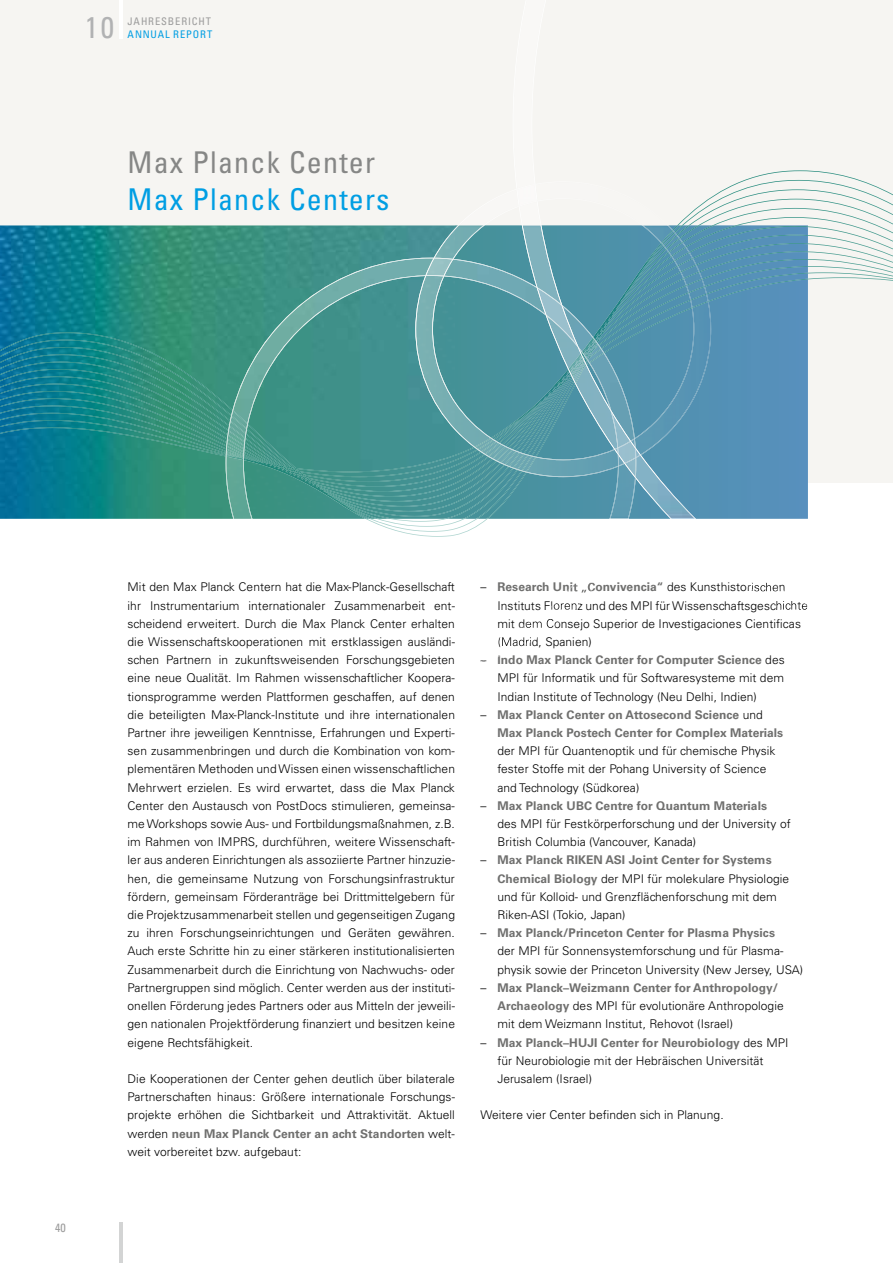
<style>
.page{position:relative;width:893px;height:1263px;background:#fff}
.page>*{position:absolute;margin:0;border:0;box-sizing:border-box;transform-origin:0 0}
.t1{font:condensed 30px "Univers LT";letter-spacing:.04em;color:#009ee3}
.t2{font:condensed 30px "Univers LT";letter-spacing:.04em;color:#868786}
.t3{font:condensed 30px "Univers LT";color:#b1b2b3}
.t4{font:300 12px/18.1px "Univers LT";letter-spacing:.005em;color:#000}
.t5{font:700 12px/18.1px "Univers LT";letter-spacing:.005em;color:#6f6f6e}
.t6{font:condensed 12px "Univers LT";color:#9c9c9c}
.t7{font:condensed 10.5px "Univers LT";letter-spacing:.08em;color:#9c9c9c}
.t8{font:condensed 10.5px "Univers LT";letter-spacing:.085em;color:#009ee3}
.s1{font-weight:700;color:#6f6f6e}
.s2{font-weight:300;color:#000}
</style>
<div class="page">
<div style="left:0;top:0;width:893px;height:482px;background:#f6f5f2"></div>
<hr style="left:119px;top:0;width:3px;height:38px;background:#fff">
<hr style="left:119px;top:1222px;width:3px;height:41px;background:#d3d4d4">
<svg style="left:0;top:225px;width:808px;height:294px;background:#5591b5"></svg>
<img style="left:455px;top:477px;width:8px;height:39px">
<img style="left:463px;top:477px;width:13px;height:42px">
<img style="left:476px;top:477px;width:11px;height:42px">
<img style="left:487px;top:477px;width:39px;height:42px">
<div style="left:711px;top:281px;width:97px;height:75px;background:#5690b9"></div>
<img style="left:640px;top:455px;width:56px;height:64px">
<svg style="left:745px;top:583px;width:63px;height:27px"></svg>
<img style="left:635px;top:477px;width:36px;height:42px">
<img style="left:619px;top:478px;width:16px;height:41px">
<img style="left:536px;top:287px;width:100px;height:191px">
<svg style="left:455px;top:519px;width:140px;height:143px"></svg>
<img style="left:609px;top:467px;width:10px;height:52px">
<img style="left:641px;top:281px;width:70px;height:174px">
<img style="left:694px;top:281px;width:15px;height:21px">
<img style="left:455px;top:281px;width:163px;height:196px">
<img style="left:474px;top:460px;width:53px;height:12px">
<img style="left:635px;top:281px;width:59px;height:158px">
<img style="left:661px;top:281px;width:31px;height:27px">
<svg style="left:615px;top:170px;width:278px;height:111px"></svg>
<img style="left:455px;top:225px;width:160px;height:235px">
<img style="left:490px;top:438px;width:46px;height:19px">
<svg style="left:614px;top:438px;width:27px;height:29px"></svg>
<img style="left:0;top:226px;width:455px;height:106px">
<img style="left:0;top:456px;width:226px;height:63px">
<img style="left:0;top:332px;width:226px;height:124px">
<img style="left:252px;top:430px;width:203px;height:89px">
<img style="left:234px;top:459px;width:18px;height:60px">
<img style="left:234px;top:456px;width:9px;height:4px">
<img style="left:226px;top:258px;width:208px;height:198px">
<img style="left:226px;top:410px;width:8px;height:109px">
<img style="left:243px;top:275px;width:182px;height:184px">
<img style="left:366px;top:519px;width:89px;height:18px">
<img style="left:243px;top:460px;width:9px;height:59px">
<img style="left:243px;top:423px;width:5px;height:37px">
<img style="left:415px;top:228px;width:40px;height:202px">
<img style="left:425px;top:258px;width:7px;height:18px">
<img style="left:432px;top:255px;width:23px;height:148px">
<img style="left:443px;top:259px;width:11px;height:17px">
<h1 class="t3" style="left:85px;top:8px;width:31px">10</h1>
<p class="t7" style="left:128px;top:15px;width:85px">JAHRESBERICHT</p>
<p class="t8" style="left:128px;top:28px;width:86px">ANNUAL REPORT</p>
<h1 class="t2" style="left:128px;top:143px;width:249px">Max Planck Center</h1>
<h1 class="t1" style="left:128px;top:181px;width:264px">Max Planck Centers</h1>
<p class="t6" style="left:55px;top:1220px;width:12px">40</p>
<p class="t4" style="left:128px;top:578px;width:329px;text-align:justify">Mit den Max Planck Centern hat die Max-Planck-Gesellschaft ihr Instrumentarium internationaler Zusammenarbeit ent&shy;scheidend erweitert. Durch die Max Planck Center erhalten die Wissenschaftskooperationen mit erstklassigen ausländi&shy;schen Partnern in zukunftsweisenden Forschungsgebieten eine neue Qualität. Im Rahmen wissenschaftlicher Koopera&shy;tionsprogramme werden Plattformen geschaffen, auf denen die beteiligten Max-Planck-Institute und ihre internationalen Partner ihre jeweiligen Kenntnisse, Erfahrungen und Experti&shy;sen zusammenbringen und durch die Kombination von kom&shy;plementären Methoden und Wissen einen wissenschaftlichen Mehrwert erzielen. Es wird erwartet, dass die Max Planck Center den Austausch von PostDocs stimulieren, gemeinsa&shy;me Workshops sowie Aus- und Fortbildungsmaßnahmen, z.B. im Rahmen von IMPRS, durchführen, weitere Wissenschaft&shy;ler aus anderen Einrichtungen als assoziierte Partner hinzuzie&shy;hen, die gemeinsame Nutzung von Forschungsinfrastruktur fördern, gemeinsam Förderanträge bei Drittmittelgebern für die Projektzusammenarbeit stellen und gegenseitigen Zugang zu ihren Forschungseinrichtungen und Geräten gewähren.<br>Auch erste Schritte hin zu einer stärkeren institutionalisierten Zusammenarbeit durch die Einrichtung von Nachwuchs- oder Partnergruppen sind möglich. Center werden aus der instituti&shy;onellen Förderung jedes Partners oder aus Mitteln der jeweili&shy;gen nationalen Projektförderung finanziert und besitzen keine eigene Rechtsfähigkeit.</p>
<p class="t4" style="left:128px;top:1069px;width:329px;text-align:justify">Die Kooperationen der Center gehen deutlich über bilaterale Partnerschaften hinaus: Größere internationale Forschungs&shy;projekte erhöhen die Sichtbarkeit und Attraktivität. Aktuell werden <span class="s1">neun Max Planck Center an acht Standorten</span> welt&shy;weit vorbereitet bzw. aufgebaut:</p>
<p class="t4" style="left:497px;top:578px;width:312px;text-indent:-17px">– <span class="s1">Research Unit „Convivencia“</span> des Kunsthistorischen Instituts Florenz und des MPI für Wissenschaftsgeschichte mit dem Consejo Superior de Investigaciones Cientificas (Madrid, Spanien)</p>
<p class="t4" style="left:497px;top:651px;width:289px;text-align:justify;text-indent:-17px">– <span class="s1">Indo Max Planck Center for Computer Science</span> des MPI für Informatik und für Softwaresysteme mit dem Indian Institute of Technology (Neu Delhi, Indien)</p>
<p class="t5" style="left:497px;top:706px;width:287px;text-indent:-17px"><span class="s2">–</span> Max Planck Center on Attosecond Science <span class="s2">und<br></span>Max Planck Postech Center for Complex Materials</p>
<p class="t4" style="left:497px;top:742px;width:279px">der MPI für Quantenoptik und für chemische Physik fester Stoffe mit der Pohang University of Science and Technology (Südkorea)</p>
<p class="t4" style="left:497px;top:796px;width:295px;text-indent:-17px">– <span class="s1">Max Planck UBC Centre for Quantum Materials<br></span>des MPI für Festkörperforschung und der University of<br>British Columbia (Vancouver, Kanada)</p>
<p class="t4" style="left:497px;top:851px;width:293px;text-indent:-17px">– <span class="s1">Max Planck RIKEN ASI Joint Center for Systems Chemical Biology</span> der MPI für molekulare Physiologie und für Kolloid- und Grenzflächenforschung mit dem Riken-ASI (Tokio, Japan)</p>
<p class="t4" style="left:497px;top:924px;width:307px;text-indent:-17px">– <span class="s1">Max Planck/Princeton Center for Plasma Physics<br></span>der MPI für Sonnensystemforschung und für Plasma&shy;physik sowie der Princeton University (New Jersey, USA)</p>
<p class="t4" style="left:497px;top:978px;width:288px;text-indent:-17px">– <span class="s1">Max Planck–Weizmann Center for Anthropology/<br>Archaeology</span> des MPI für evolutionäre Anthropologie mit dem Weizmann Institut, Rehovot (Israel)</p>
<p class="t4" style="left:497px;top:1033px;width:292px;text-indent:-17px">– <span class="s1">Max Planck–HUJI Center for Neurobiology</span> des MPI für Neurobiologie mit der Hebräischen Universität<br>Jerusalem (Israel)</p>
<p class="t4" style="left:480px;top:1106px;width:245px">Weitere vier Center befinden sich in Planung.</p>
</div>
